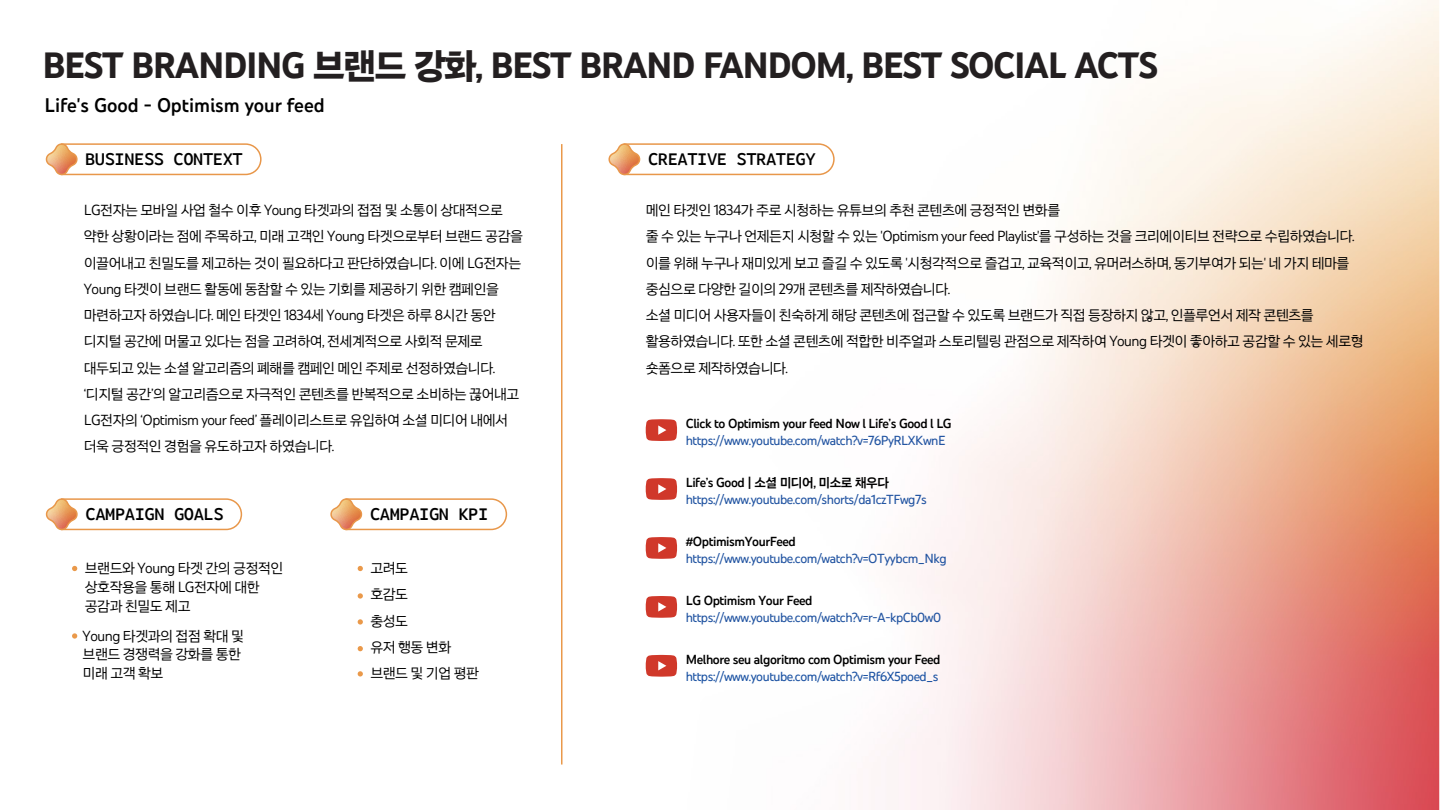
<style>
.page{position:relative;width:1440px;height:810px;background:#fff}
.page>*{position:absolute;margin:0;border:0;box-sizing:border-box;transform-origin:0 0}
.t1{font:700 37.5px "You Tube Sans 48 pt";letter-spacing:-.04em;color:#231f20}
.t2{font:600 20.25px "You Tube Sans 48 pt";color:#000}
.t3{font:600 17.25px "You Tube Sans Mono";letter-spacing:-.03em;color:#000}
.t4{font:15px/26.2px "You Tube Sans 48 pt";letter-spacing:-.03em;color:#000}
.t5{font:500 13.5px "You Tube Sans 48 pt";letter-spacing:-.03em;color:#2355a2}
.t6{font:600 13.5px "You Tube Sans 48 pt";letter-spacing:-.03em;color:#000}
.t7{font:500 13.5px "You Tube Sans 48 pt";letter-spacing:-.03em;color:#1f55a4}
</style>
<div class="page">
<img style="left:74px;top:0;width:1366px;height:810px">
<hr style="left:561px;top:144px;width:1px;height:621px;background:#ea994a">
<svg style="left:328px;top:498px;width:180px;height:35px"></svg>
<svg style="left:45px;top:498px;width:198px;height:35px"></svg>
<svg style="left:45px;top:143px;width:217px;height:35px"></svg>
<svg style="left:606px;top:143px;width:229px;height:35px"></svg>
<svg style="left:358px;top:566px;width:5px;height:5px"></svg>
<svg style="left:358px;top:593px;width:5px;height:6px"></svg>
<svg style="left:358px;top:619px;width:5px;height:6px"></svg>
<svg style="left:358px;top:646px;width:5px;height:5px"></svg>
<svg style="left:358px;top:671px;width:5px;height:6px"></svg>
<svg style="left:72px;top:566px;width:5px;height:5px"></svg>
<svg style="left:72px;top:633px;width:5px;height:6px"></svg>
<svg style="left:646px;top:419px;width:31px;height:22px"></svg>
<svg style="left:646px;top:478px;width:31px;height:22px"></svg>
<svg style="left:646px;top:537px;width:31px;height:22px"></svg>
<svg style="left:646px;top:596px;width:31px;height:22px"></svg>
<svg style="left:646px;top:655px;width:31px;height:22px"></svg>
<h1 class="t1" style="left:42px;top:43px;width:1117px">BEST BRANDING 브랜드 강화, BEST BRAND FANDOM, BEST SOCIAL ACTS</h1>
<h2 class="t2" style="left:45px;top:93px;width:282px">Life's Good - Optimism your feed</h2>
<p class="t3" style="left:85px;top:146px;width:159px">BUSINESS CONTEXT</p>
<p class="t4" style="left:84px;top:197px;width:441px">LG전자는 모바일 사업 철수 이후 Young 타겟과의 접점 및 소통이 상대적으로 약한 상황이라는 점에 주목하고, 미래 고객인 Young 타겟으로부터 브랜드 공감을 이끌어내고 친밀도를 제고하는 것이 필요하다고 판단하였습니다. 이에 LG전자는 Young 타겟이 브랜드 활동에 동참할 수 있는 기회를 제공하기 위한 캠페인을 마련하고자 하였습니다. 메인 타겟인 1834세 Young 타겟은 하루 8시간 동안 디지털 공간에 머물고 있다는 점을 고려하여, 전세계적으로 사회적 문제로 대두되고 있는 소셜 알고리즘의 폐해를 캠페인 메인 주제로 선정하였습니다. ‘디지털 공간’의 알고리즘으로 자극적인 콘텐츠를 반복적으로 소비하는 끊어내고 LG전자의 ‘Optimism your feed’ 플레이리스트로 유입하여 소셜 미디어 내에서 더욱 긍정적인 경험을 유도하고자 하였습니다.</p>
<p class="t3" style="left:86px;top:501px;width:140px">CAMPAIGN GOALS</p>
<p class="t3" style="left:370px;top:501px;width:120px">CAMPAIGN KPI</p>
<p class="t4" style="left:85px;top:559px;width:200px;line-height:18.8px">브랜드와 Young 타겟 간의 긍정적인 상호작용을 통해 LG전자에 대한 공감과 친밀도 제고</p>
<p class="t4" style="left:83px;top:626px;width:163px;line-height:18.8px">Young 타겟과의 접점 확대 및 브랜드 경쟁력을 강화를 통한 미래 고객 확보</p>
<p class="t4" style="left:370px;top:555px;width:110px">고려도<br>호감도<br>충성도<br>유저 행동 변화 브랜드 및 기업 평판</p>
<p class="t3" style="left:648px;top:146px;width:169px">CREATIVE STRATEGY</p>
<p class="t4" style="left:646px;top:197px;width:719px">메인 타겟인 1834가 주로 시청하는 유튜브의 추천 콘텐츠에 긍정적인 변화를<br>줄 수 있는 누구나 언제든지 시청할 수 있는 'Optimism your feed Playlist'를 구성하는 것을 크리에이티브 전략으로 수립하였습니다. 이를 위해 누구나 재미있게 보고 즐길 수 있도록 '시청각적으로 즐겁고, 교육적이고, 유머러스하며, 동기부여가 되는' 네 가지 테마를 중심으로 다양한 길이의 29개 콘텐츠를 제작하였습니다.<br>소셜 미디어 사용자들이 친숙하게 해당 콘텐츠에 접근할 수 있도록 브랜드가 직접 등장하지 않고, 인플루언서 제작 콘텐츠를 활용하였습니다. 또한 소셜 콘텐츠에 적합한 비주얼과 스토리텔링 관점으로 제작하여 Young 타겟이 좋아하고 공감할 수 있는 세로형 숏폼으로 제작하였습니다.</p>
<p class="t6" style="left:686px;top:416px;width:267px">Click to Optimism your feed Now l Life’s Good l LG</p>
<p class="t5" style="left:686px;top:432px;width:261px">https://www.youtube.com/watch?v=76PyRLXKwnE</p>
<p class="t6" style="left:686px;top:475px;width:205px">Life’s Good | 소셜 미디어, 미소로 채우다</p>
<p class="t5" style="left:686px;top:491px;width:243px">https://www.youtube.com/shorts/da1czTFwg7s</p>
<p class="t6" style="left:686px;top:534px;width:112px">#OptimismYourFeed</p>
<p class="t5" style="left:686px;top:550px;width:262px">https://www.youtube.com/watch?v=OTyybcm_Nkg</p>
<p class="t6" style="left:686px;top:593px;width:128px">LG Optimism Your Feed</p>
<p class="t5" style="left:686px;top:609px;width:257px">https://www.youtube.com/watch?v=r-A-kpCb0w0</p>
<p class="t6" style="left:686px;top:652px;width:256px">Melhore seu algoritmo com Optimism your Feed</p>
<p class="t7" style="left:686px;top:668px;width:254px">https://www.youtube.com/watch?v=Rf6X5poed_s</p>
</div>
